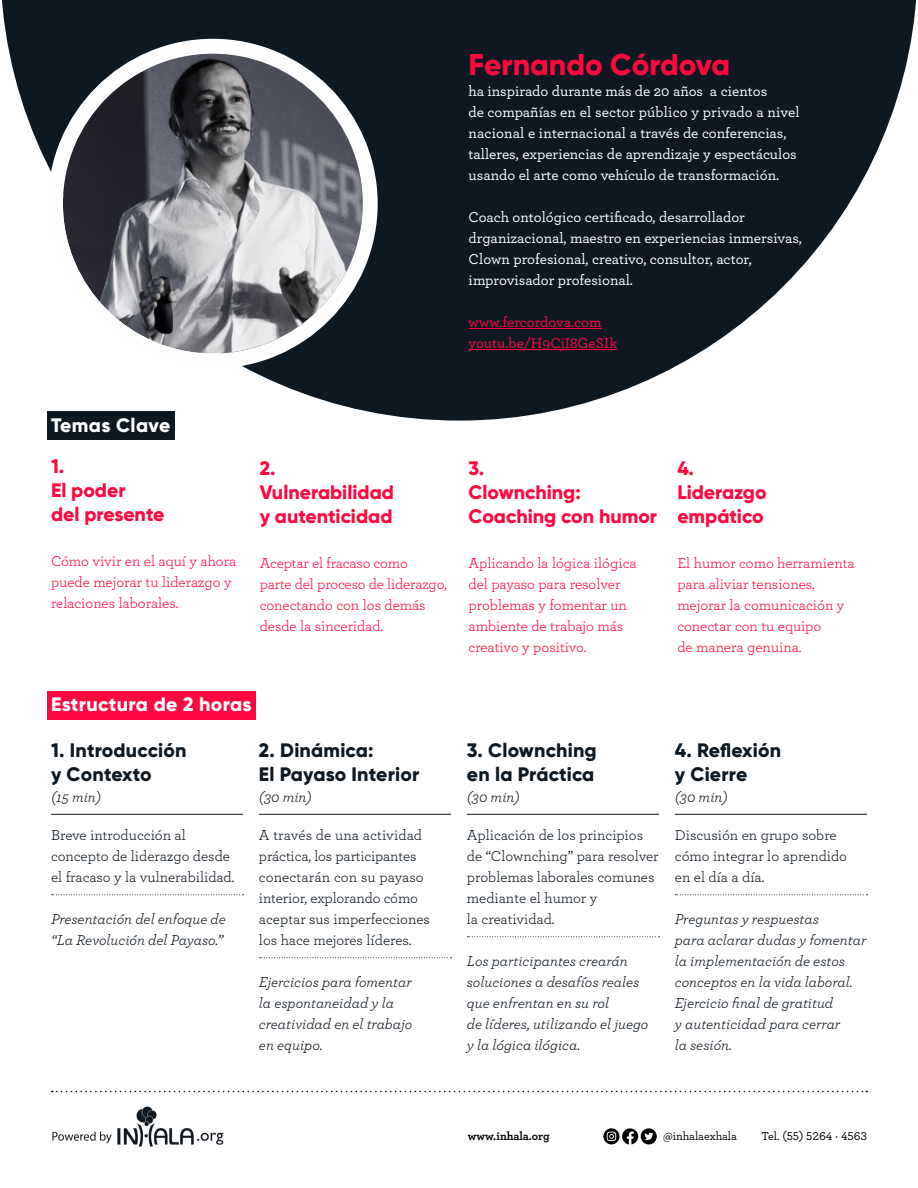
<style>
.page{position:relative;width:918px;height:1188px;background:#fff}
.page>*{position:absolute;margin:0;border:0;box-sizing:border-box;transform-origin:0 0}
.t1{font:800 30px "Gilroy";color:#ff0840}
.t2{font:800 19.5px/24px "Gilroy";color:#ff0840}
.t3{font:800 19.5px/24px "Gilroy";letter-spacing:.01em;color:#0e1821}
.t4{font:800 19.5px "Gilroy";letter-spacing:.02em;color:#fff}
.t5{font:italic 15px/21px "Archer";color:#0e1821}
.t6{font:15px/21px "Archer";color:#0e1821}
.t7{font:500 15px/21px "Archer";color:#fff}
.t8{font:15px/21px "Archer";color:#ff0840}
.t9{font:500 15px/21px "Archer";color:#ff0840}
.t10{font:500 11.85px "Archer";letter-spacing:-.01em;color:#000}
.t11{font:700 11.85px "Archer";letter-spacing:-.005em;color:#000}
</style>
<div class="page">
<img style="left:52px;top:1106px;width:172px;height:41px">
<svg style="left:52px;top:1091px;width:815px;height:1px"></svg>
<svg style="left:603px;top:1128px;width:54px;height:17px"></svg>
<svg style="left:1px;top:0;width:916px;height:421px;fill:#0e1821"></svg>
<img style="left:63px;top:54px;width:300px;height:300px;border-radius:150px">
<div style="left:48px;top:39px;width:330px;height:330px;border:15px solid #fefefe;border-radius:50%"></div>
<hr style="left:51px;top:814px;width:192px;height:1px;background:#0e1821">
<svg style="left:51px;top:894px;width:193px;height:1px"></svg>
<hr style="left:259px;top:814px;width:192px;height:1px;background:#0e1821">
<svg style="left:259px;top:957px;width:193px;height:1px"></svg>
<hr style="left:467px;top:814px;width:192px;height:1px;background:#0e1821">
<svg style="left:467px;top:936px;width:193px;height:1px"></svg>
<hr style="left:675px;top:814px;width:192px;height:1px;background:#0e1821">
<svg style="left:675px;top:894px;width:193px;height:1px"></svg>
<div style="left:47px;top:691px;width:209px;height:28px;background:#ff0840"></div>
<div style="left:47px;top:412px;width:127px;height:28px;background:#0e1821"></div>
<hr style="left:469px;top:328px;width:133px;height:1px;background:#ff0840">
<hr style="left:469px;top:349px;width:148px;height:1px;background:#ff0840">
<h1 class="t1" style="left:469px;top:46px;width:263px">Fernando Córdova</h1>
<p class="t7" style="left:469px;top:80px;width:333px">ha inspirado durante más de 20 años a cientos<br>de compañías en el sector público y privado a nivel nacional e internacional a través de conferencias, talleres, experiencias de aprendizaje y espectáculos usando el arte como vehículo de transformación.</p>
<p class="t7" style="left:469px;top:206px;width:335px">Coach ontológico certificado, desarrollador drganizacional, maestro en experiencias inmersivas, Clown profesional, creativo, consultor, actor, improvisador profesional.</p>
<p class="t9" style="left:469px;top:311px;width:150px">www.fercordova.com youtu.be/H9CjI8GeSIk</p>
<h2 class="t4" style="left:51px;top:412px;width:121px">Temas Clave</h2>
<h2 class="t2" style="left:51px;top:454px;width:115px">1.<br>El poder<br>del presente</h2>
<p class="t8" style="left:51px;top:550px;width:187px">Cómo vivir en el aquí y ahora puede mejorar tu liderazgo y relaciones laborales.</p>
<h2 class="t2" style="left:260px;top:456px;width:136px">2.<br>Vulnerabilidad y autenticidad</h2>
<p class="t8" style="left:260px;top:552px;width:189px">Aceptar el fracaso como<br>parte del proceso de liderazgo, conectando con los demás desde la sinceridad.</p>
<h2 class="t4" style="left:51px;top:692px;width:202px">Estructura de 2 horas</h2>
<h2 class="t3" style="left:51px;top:738px;width:137px">1. Introducción y Contexto</h2>
<p class="t5" style="left:51px;top:786px;width:51px">(15 min)</p>
<p class="t6" style="left:51px;top:824px;width:185px">Breve introducción al concepto de liderazgo desde el fracaso y la vulnerabilidad.</p>
<p class="t5" style="left:51px;top:908px;width:176px">Presentación del enfoque de “La Revolución del Payaso.”</p>
<h2 class="t3" style="left:259px;top:738px;width:162px">2. Dinámica:<br>El Payaso Interior</h2>
<p class="t5" style="left:259px;top:786px;width:54px">(30 min)</p>
<p class="t6" style="left:259px;top:824px;width:172px">A través de una actividad práctica, los participantes conectarán con su payaso interior, explorando cómo aceptar sus imperfecciones los hace mejores líderes.</p>
<p class="t5" style="left:259px;top:971px;width:155px">Ejercicios para fomentar la espontaneidad y la creatividad en el trabajo en equipo.</p>
<h2 class="t2" style="left:469px;top:456px;width:190px">3.<br>Clownching:<br>Coaching con humor</h2>
<p class="t8" style="left:469px;top:552px;width:170px">Aplicando la lógica ilógica del payaso para resolver problemas y fomentar un ambiente de trabajo más creativo y positivo.</p>
<h2 class="t2" style="left:677px;top:456px;width:91px">4.<br>Liderazgo empático</h2>
<p class="t8" style="left:677px;top:552px;width:179px">El humor como herramienta para aliviar tensiones, mejorar la comunicación y conectar con tu equipo<br>de manera genuina.</p>
<h2 class="t3" style="left:467px;top:738px;width:131px">3. Clownching en la Práctica</h2>
<p class="t5" style="left:467px;top:786px;width:54px">(30 min)</p>
<p class="t6" style="left:467px;top:824px;width:193px">Aplicación de los principios de “Clownching” para resolver problemas laborales comunes mediante el humor y<br>la creatividad.</p>
<p class="t5" style="left:467px;top:950px;width:183px">Los participantes crearán soluciones a desafíos reales que enfrentan en su rol<br>de líderes, utilizando el juego y la lógica ilógica.</p>
<h2 class="t3" style="left:675px;top:738px;width:108px">4. Reflexión y Cierre</h2>
<p class="t5" style="left:675px;top:786px;width:54px">(30 min)</p>
<p class="t6" style="left:675px;top:824px;width:174px">Discusión en grupo sobre cómo integrar lo aprendido en el día a día.</p>
<p class="t5" style="left:675px;top:908px;width:193px">Preguntas y respuestas<br>para aclarar dudas y fomentar la implementación de estos conceptos en la vida laboral.<br>Ejercicio final de gratitud<br>y autenticidad para cerrar<br>la sesión.</p>
<p class="t11" style="left:468px;top:1126px;width:84px">www.inhala.org</p>
<p class="t10" style="left:663px;top:1127px;width:75px">@inhalaexhala</p>
<p class="t10" style="left:761px;top:1127px;width:107px">Tel. (55) 5264 · 4563</p>
</div>
